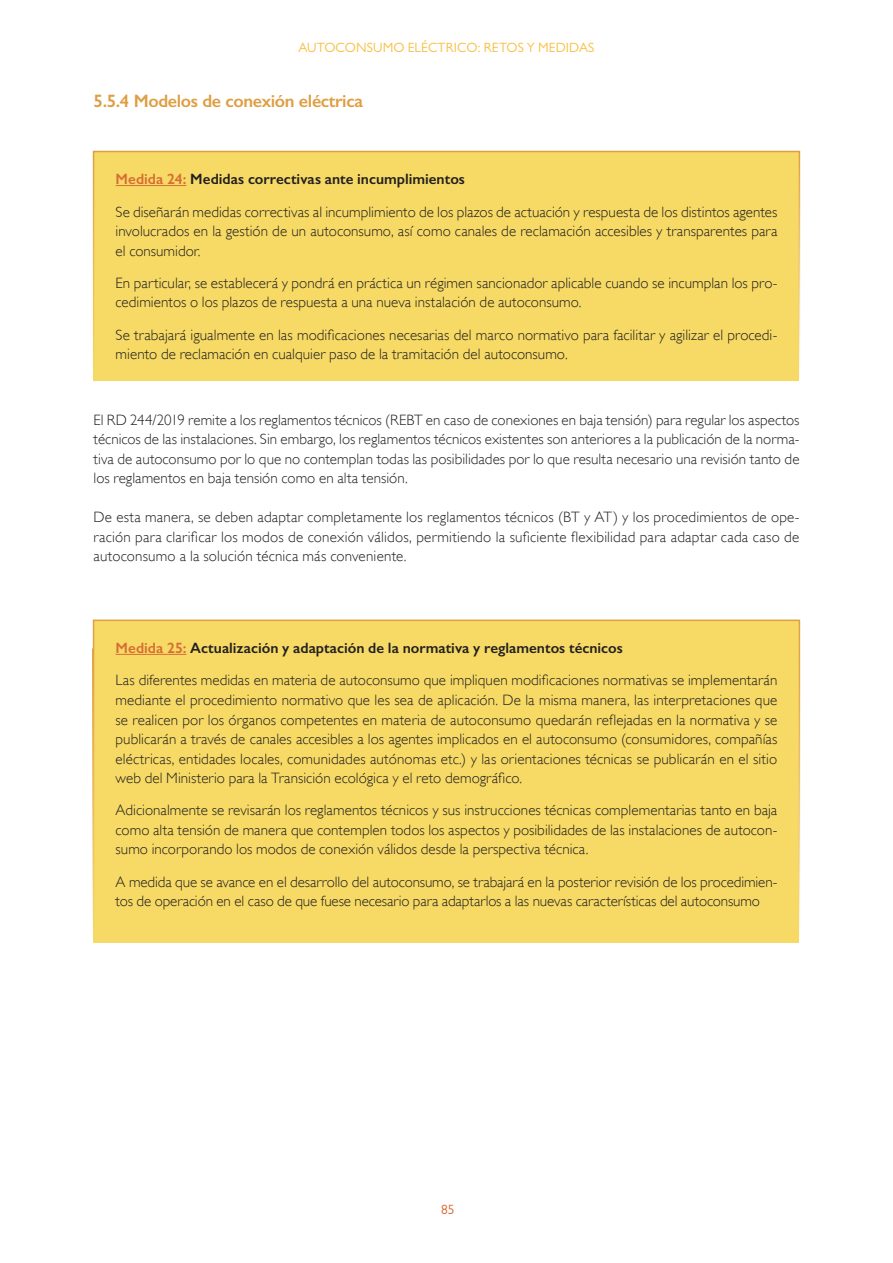
<style>
.page{position:relative;width:893px;height:1263px;background:#fff}
.page>*{position:absolute;margin:0;border:0;box-sizing:border-box;transform-origin:0 0}
.t1{font:600 18px "Gill Sans";letter-spacing:-.02em;color:#df9e42}
.t2{font:300 15px/19.5px "Gill Sans";color:#231f20;text-align:justify}
.List_Paragraph{font:600 15px "Gill Sans";color:#231f20}
.t3{font:13.5px "Gill Sans";letter-spacing:.005em;color:#f9be41}
.t4{font:13.5px "Gill Sans";color:#d76d34}
.s1{color:#d76d34}
.s2{font-weight:600;color:#d76d34}
.s3{font-weight:600}
</style>
<div class="page">
<div style="left:94px;top:152px;width:705px;height:229px;background:#f6da65"></div>
<hr style="left:116px;top:185px;width:70px;height:1px;background:#d76d34">
<div style="left:93px;top:151px;width:707px;height:231px;border:2px solid #df9e42"></div>
<div style="left:94px;top:620px;width:705px;height:322px;background:#f6da65"></div>
<hr style="left:116px;top:654px;width:70px;height:1px;background:#d76d34">
<div style="left:93px;top:620px;width:707px;height:323px;border:2px solid #df9e42"></div>
<p class="t3" style="left:299px;top:40px;width:297px">AUTOCONSUMO ELÉCTRICO: RETOS Y MEDIDAS</p>
<h3 class="t1" style="left:94px;top:90px;width:271px">5.5.4 Modelos de conexión eléctrica</h3>
<p class="List_Paragraph" style="left:116px;top:170px;width:351px"><span class="s1">Medida 24:</span> Medidas correctivas ante incumplimientos</p>
<p class="t2" style="left:116px;top:202px;width:663px">Se diseñarán medidas correctivas al incumplimiento de los plazos de actuación y respuesta de los distintos agentes involucrados en la gestión de un autoconsumo, así como canales de reclamación accesibles y transparentes para el consumidor.</p>
<p class="t2" style="left:116px;top:273px;width:663px">En particular, se establecerá y pondrá en práctica un régimen sancionador aplicable cuando se incumplan los pro&shy;cedimientos o los plazos de respuesta a una nueva instalación de autoconsumo.</p>
<p class="t2" style="left:116px;top:325px;width:663px">Se trabajará igualmente en las modificaciones necesarias del marco normativo para facilitar y agilizar el procedi&shy;miento de reclamación en cualquier paso de la tramitación del autoconsumo.</p>
<p class="t2" style="left:94px;top:410px;width:707px">El RD 244/2019 remite a los reglamentos técnicos (REBT en caso de conexiones en baja tensión) para regular los aspectos técnicos de las instalaciones. Sin embargo, los reglamentos técnicos existentes son anteriores a la publicación de la norma&shy;tiva de autoconsumo por lo que no contemplan todas las posibilidades por lo que resulta necesario una revisión tanto de los reglamentos en baja tensión como en alta tensión.</p>
<p class="t2" style="left:94px;top:507px;width:707px">De esta manera, se deben adaptar completamente los reglamentos técnicos (BT y AT) y los procedimientos de ope&shy;ración para clarificar los modos de conexión válidos, permitiendo la suficiente flexibilidad para adaptar cada caso de autoconsumo a la solución técnica más conveniente.</p>
<p class="t2" style="left:116px;top:632px;width:663px;line-height:32.2px"><span class="s2">Medida 25:</span> <span class="s3">Actualización y adaptación de la normativa y reglamentos técnicos<br></span>Las diferentes medidas en materia de autoconsumo que impliquen modificaciones normativas se implementarán</p>
<p class="t2" style="left:116px;top:690px;width:663px">mediante el procedimiento normativo que les sea de aplicación. De la misma manera, las interpretaciones que se realicen por los órganos competentes en materia de autoconsumo quedarán reflejadas en la normativa y se publicarán a través de canales accesibles a los agentes implicados en el autoconsumo (consumidores, compañías eléctricas, entidades locales, comunidades autónomas etc.) y las orientaciones técnicas se publicarán en el sitio web del Ministerio para la Transición ecológica y el reto demográfico.</p>
<p class="t2" style="left:116px;top:800px;width:663px">Adicionalmente se revisarán los reglamentos técnicos y sus instrucciones técnicas complementarias tanto en baja como alta tensión de manera que contemplen todos los aspectos y posibilidades de las instalaciones de autocon&shy;sumo incorporando los modos de conexión válidos desde la perspectiva técnica.</p>
<p class="t2" style="left:116px;top:872px;width:663px">A medida que se avance en el desarrollo del autoconsumo, se trabajará en la posterior revisión de los procedimien&shy;tos de operación en el caso de que fuese necesario para adaptarlos a las nuevas características del autoconsumo</p>
<p class="t4" style="left:441px;top:1201px;width:15px">85</p>
</div>
